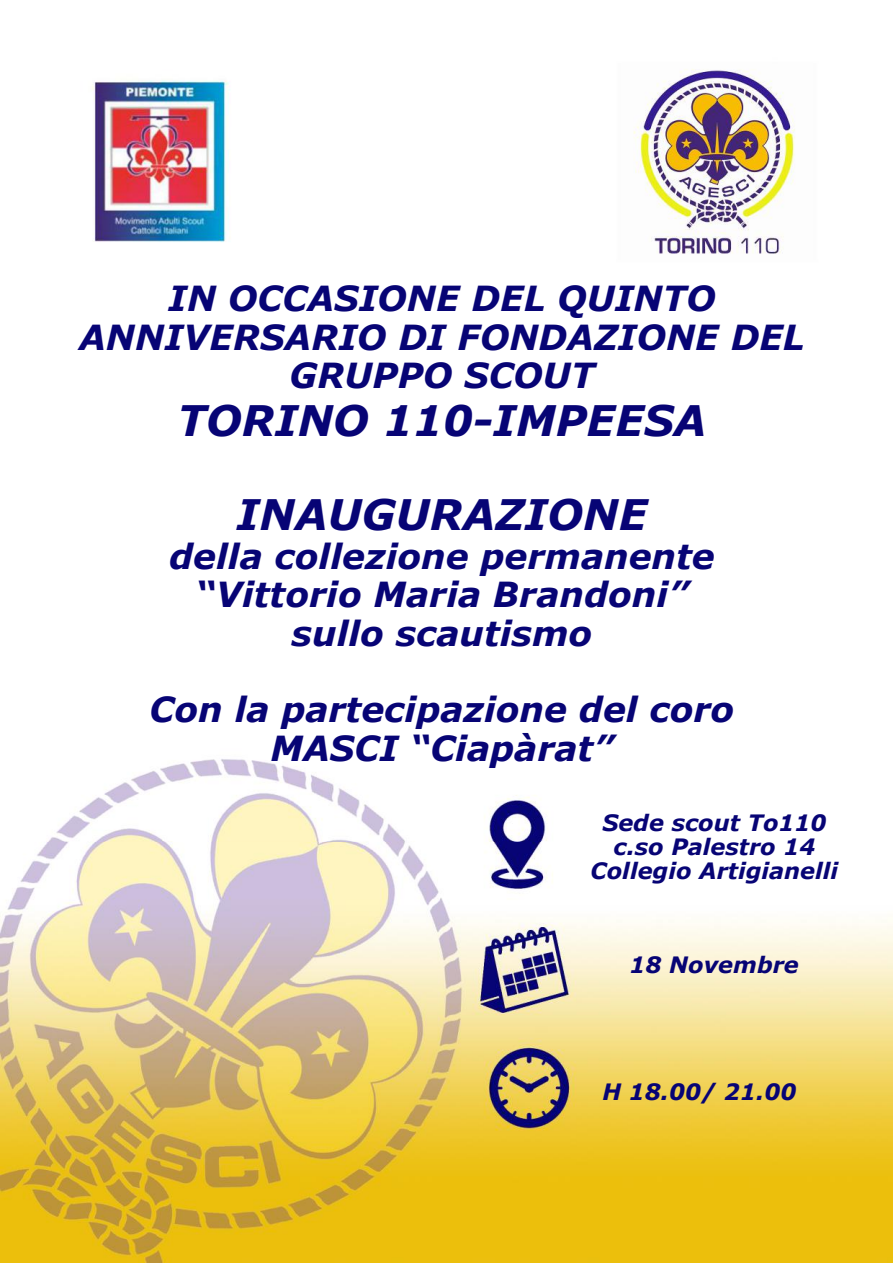
<style>
.page{position:relative;width:893px;height:1263px;background:#fff}
.page>*{position:absolute;margin:0;border:0;box-sizing:border-box;transform-origin:0 0}
.t1{font:italic 700 42px "Verdana";color:#070475}
.t2{font:italic 700 34.5px/38.4px "Verdana";color:#070475;text-align:center}
.t3{font:italic 700 22.5px/24px "Verdana";color:#070475;text-align:center}
</style>
<div class="page">
<img style="left:46px;top:69px;width:749px;height:774px">
<img style="left:0;top:843px;width:893px;height:420px">
<p class="t2" style="left:79px;top:279px;width:727px">IN OCCASIONE DEL QUINTO<br>ANNIVERSARIO DI FONDAZIONE DEL<br>GRUPPO SCOUT</p>
<p class="t1" style="left:177px;top:391px;width:530px">TORINO 110-IMPEESA</p>
<p class="t1" style="left:237px;top:485px;width:412px">INAUGURAZIONE</p>
<p class="t2" style="left:169px;top:536px;width:547px">della collezione permanente “Vittorio Maria Brandoni” sullo scautismo</p>
<p class="t2" style="left:150px;top:690px;width:586px">Con la partecipazione del coro<br>MASCI “Ciapàrat”</p>
<p class="t3" style="left:590px;top:810px;width:249px">Sede scout To110 c.so Palestro 14<br>Collegio Artigianelli</p>
<p class="t3" style="left:629px;top:952px;width:171px">18 Novembre</p>
<p class="t3" style="left:602px;top:1079px;width:195px">H 18.00/ 21.00</p>
</div>
